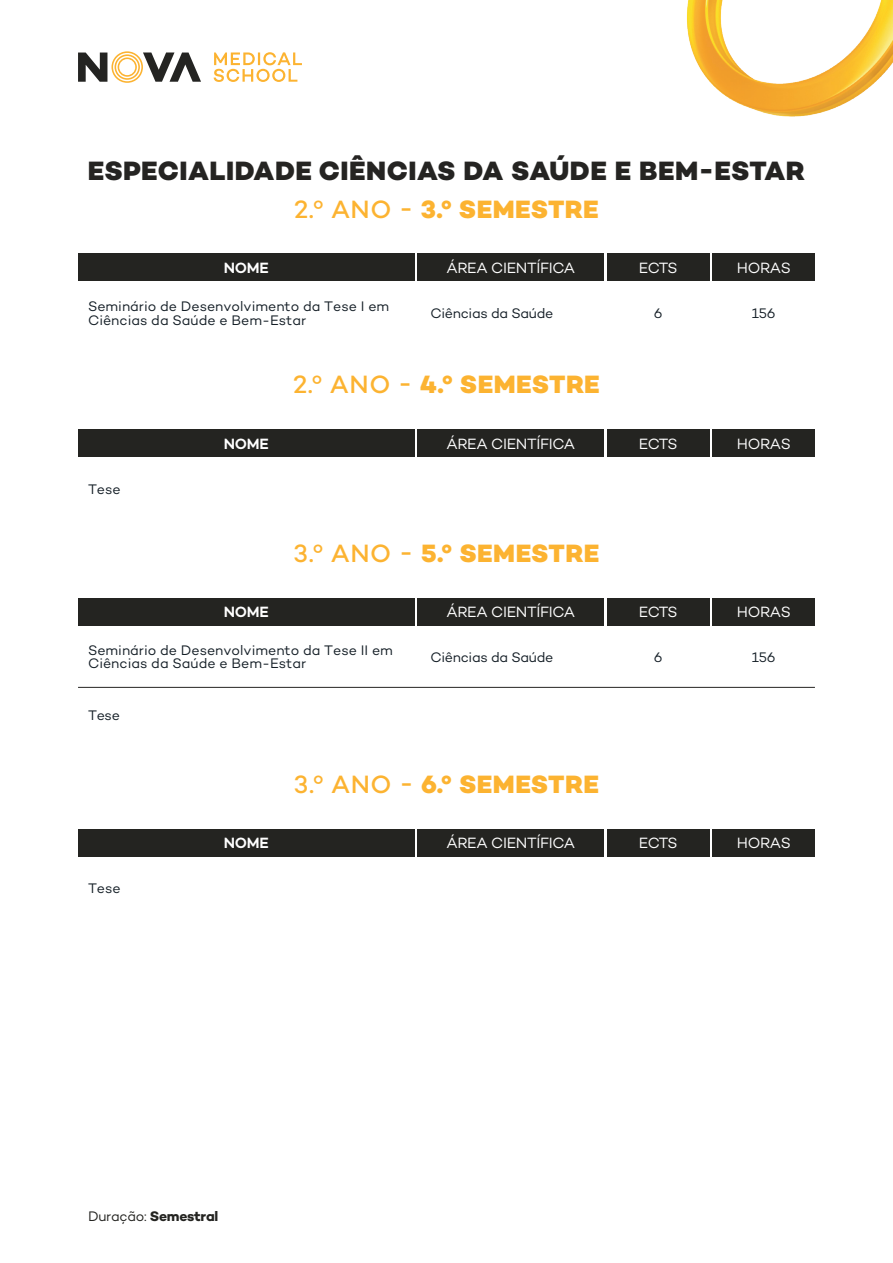
<style>
.page{position:relative;width:893px;height:1263px;background:#fff}
.page>*{position:absolute;margin:0;border:0;box-sizing:border-box;transform-origin:0 0}
.t1{font:800 27px "Campton";letter-spacing:.02em;color:#252422}
.t2{font:800 25.5px "Campton";letter-spacing:.015em;color:#fcb331}
.t3{font:15.15px "Campton";letter-spacing:-.02em;color:#fff}
.t4{font:600 15.15px "Campton";letter-spacing:-.02em;color:#fff}
.t5{font:14.1px/14px "Campton";color:#141e26}
.t6{font:14.1px "Campton";letter-spacing:-.02em;color:#141e26}
.t7{font:700 14.1px "Campton";letter-spacing:-.02em;color:#242421}
.s1{font-weight:500}
.s2{font-weight:400}
</style>
<div class="page">
<svg style="left:78px;top:51px;width:123px;height:32px"></svg>
<svg style="left:214px;top:52px;width:88px;height:30px"></svg>
<img style="left:687px;top:0;width:206px;height:117px">
<div style="left:78px;top:253px;width:336px;height:28px;background:#242421"></div>
<div style="left:417px;top:253px;width:187px;height:28px;background:#242421"></div>
<div style="left:607px;top:253px;width:102px;height:28px;background:#242421"></div>
<div style="left:712px;top:253px;width:103px;height:28px;background:#242421"></div>
<div style="left:78px;top:429px;width:336px;height:28px;background:#242421"></div>
<div style="left:417px;top:429px;width:187px;height:28px;background:#242421"></div>
<div style="left:607px;top:429px;width:102px;height:28px;background:#242421"></div>
<div style="left:712px;top:429px;width:103px;height:28px;background:#242421"></div>
<div style="left:78px;top:829px;width:336px;height:27px;background:#242421"></div>
<div style="left:417px;top:829px;width:187px;height:27px;background:#242421"></div>
<div style="left:607px;top:829px;width:102px;height:27px;background:#242421"></div>
<div style="left:712px;top:829px;width:103px;height:27px;background:#242421"></div>
<hr style="left:78px;top:687px;width:737px;height:1px;background:#252422">
<div style="left:78px;top:598px;width:336px;height:28px;background:#242421"></div>
<div style="left:417px;top:598px;width:187px;height:28px;background:#242421"></div>
<div style="left:607px;top:598px;width:102px;height:28px;background:#242421"></div>
<div style="left:712px;top:598px;width:103px;height:28px;background:#242421"></div>
<h1 class="t1" style="left:88px;top:153px;width:719px">ESPECIALIDADE CIÊNCIAS DA SAÚDE E BEM-ESTAR</h1>
<h2 class="t2" style="left:294px;top:193px;width:306px"><span class="s1">2.º ANO -</span> 3.º SEMESTRE</h2>
<p class="t4" style="left:224px;top:258px;width:46px">NOME</p>
<p class="t3" style="left:446px;top:258px;width:130px">ÁREA CIENTÍFICA</p>
<p class="t3" style="left:639px;top:258px;width:40px">ECTS</p>
<p class="t3" style="left:737px;top:258px;width:56px">HORAS</p>
<p class="t5" style="left:88px;top:299px;width:303px">Seminário de Desenvolvimento da Tese I em<br>Ciências da Saúde e Bem-Estar</p>
<p class="t6" style="left:430px;top:305px;width:125px">Ciências da Saúde</p>
<p class="t5" style="left:654px;top:306px;width:10px">6</p>
<p class="t5" style="left:752px;top:306px;width:25px">156</p>
<h2 class="t2" style="left:293px;top:368px;width:308px"><span class="s1">2.º ANO -</span> 4.º SEMESTRE</h2>
<p class="t5" style="left:88px;top:482px;width:34px">Tese</p>
<p class="t4" style="left:224px;top:434px;width:46px">NOME</p>
<p class="t3" style="left:446px;top:434px;width:130px">ÁREA CIENTÍFICA</p>
<p class="t3" style="left:639px;top:434px;width:40px">ECTS</p>
<p class="t3" style="left:737px;top:434px;width:56px">HORAS</p>
<h2 class="t2" style="left:294px;top:537px;width:307px"><span class="s1">3.º ANO -</span> 5.º SEMESTRE</h2>
<p class="t4" style="left:224px;top:602px;width:46px">NOME</p>
<p class="t3" style="left:446px;top:603px;width:130px">ÁREA CIENTÍFICA</p>
<p class="t3" style="left:639px;top:603px;width:40px">ECTS</p>
<p class="t3" style="left:737px;top:603px;width:56px">HORAS</p>
<p class="t5" style="left:88px;top:642px;width:306px">Seminário de Desenvolvimento da Tese II em<br>Ciências da Saúde e Bem-Estar</p>
<p class="t6" style="left:430px;top:648px;width:125px">Ciências da Saúde</p>
<p class="t5" style="left:654px;top:649px;width:10px">6</p>
<p class="t5" style="left:752px;top:649px;width:25px">156</p>
<p class="t5" style="left:88px;top:708px;width:33px">Tese</p>
<p class="t5" style="left:88px;top:881px;width:34px">Tese</p>
<h2 class="t2" style="left:294px;top:768px;width:306px"><span class="s1">3.º ANO -</span> 6.º SEMESTRE</h2>
<p class="t4" style="left:224px;top:833px;width:46px">NOME</p>
<p class="t3" style="left:446px;top:833px;width:130px">ÁREA CIENTÍFICA</p>
<p class="t3" style="left:639px;top:833px;width:40px">ECTS</p>
<p class="t3" style="left:737px;top:833px;width:56px">HORAS</p>
<p class="t7" style="left:88px;top:1207px;width:132px"><span class="s2">Duração:</span> Semestral</p>
</div>
